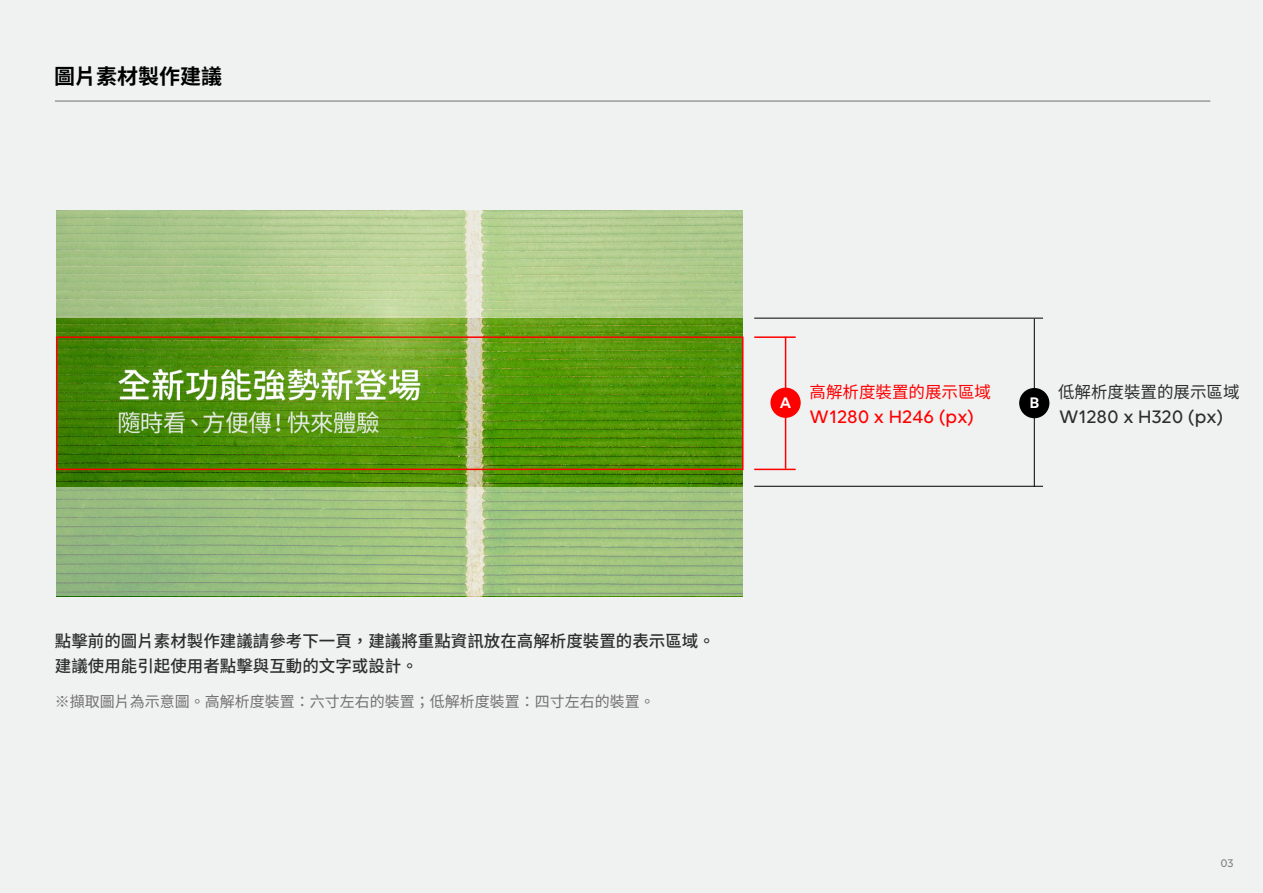
<style>
.page{position:relative;width:1263px;height:893px;background:#f0f1f1}
.page>*{position:absolute;margin:0;border:0;box-sizing:border-box;transform-origin:0 0}
.t1{font:700 21px "Noto Sans CJ Ktc";color:#000}
.t2{font:500 19.5px "Volte";color:#f00}
.t3{font:500 19.5px "Volte";color:#2d2d2d}
.t4{font:500 16.5px/25.5px "Noto Sans CJ Ktc";color:#2d2d2d}
.t5{font:16.5px "Noto Sans CJ Ktc";color:#f00}
.t6{font:16.5px "Noto Sans CJ Ktc";color:#2d2d2d}
.t7{font:600 16.5px "Volte";color:#fff}
.t8{font:15px "Noto Sans CJ Ktc";color:#727171}
.t9{font:500 12px "Volte";color:#828282}
</style>
<div class="page">
<img style="left:57px;top:318px;width:686px;height:169px">
<hr style="left:754px;top:336px;width:42px;height:2px;background:#f00">
<hr style="left:785px;top:337px;width:1px;height:132px;background:#f00">
<hr style="left:754px;top:469px;width:42px;height:1px;background:#f00">
<hr style="left:754px;top:318px;width:289px;height:1px;background:#000">
<hr style="left:1034px;top:319px;width:1px;height:168px;background:#000">
<hr style="left:754px;top:486px;width:289px;height:1px;background:#000">
<div style="left:770px;top:388px;width:31px;height:30px;background:#f00;border-radius:50%"></div>
<div style="left:1019px;top:388px;width:30px;height:30px;background:#000;border-radius:15px"></div>
<svg style="left:57px;top:210px;width:686px;height:108px;background:#b2cc90"></svg>
<svg style="left:57px;top:487px;width:686px;height:109px;background:#9dbf81"></svg>
<div style="left:56px;top:336px;width:687px;height:134px;border:2px solid #f00"></div>
<hr style="left:55px;top:101px;width:1155px;height:1px;background:#727171">
<p class="t1" style="left:54px;top:64px;width:169px">圖片素材製作建議</p>
<p class="t5" style="left:810px;top:382px;width:183px">高解析度裝置的展示區域</p>
<p class="t2" style="left:810px;top:405px;width:166px">W1280 x H246 (px)</p>
<p class="t7" style="left:780px;top:392px;width:13px">A</p>
<p class="t7" style="left:1029px;top:393px;width:11px">B</p>
<p class="t6" style="left:1058px;top:382px;width:183px">低解析度裝置的展示區域</p>
<p class="t3" style="left:1059px;top:405px;width:166px">W1280 x H320 (px)</p>
<p class="t4" style="left:55px;top:628px;width:662px">點擊前的圖片素材製作建議請參考下一頁，建議將重點資訊放在高解析度裝置的表示區域。建議使用能引起使用者點擊與互動的文字或設計。</p>
<p class="t8" style="left:55px;top:693px;width:602px">※擷取圖片為示意圖。高解析度裝置：六寸左右的裝置；低解析度裝置：四寸左右的裝置。</p>
<p class="t9" style="left:1220px;top:856px;width:15px">03</p>
</div>
